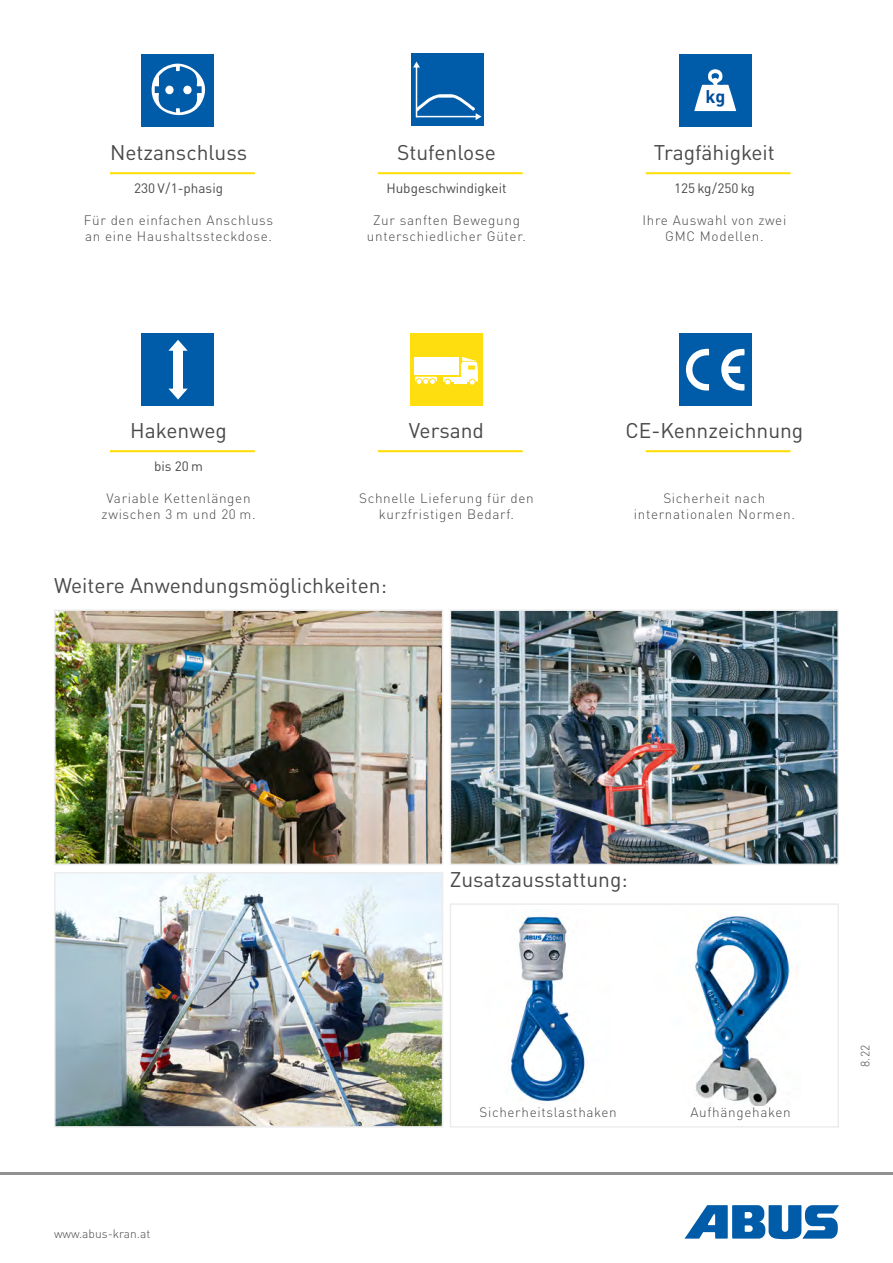
<style>
.page{position:relative;width:893px;height:1263px;background:#fff}
.page>*{position:absolute;margin:0;border:0;box-sizing:border-box;transform-origin:0 0}
.t1{font:21px "DIN Pro";color:#494948}
.t2{font:700 18px "DIN";color:#004e9e}
.t3{font:300 13.5px/16.2px "DIN Pro";letter-spacing:.05em;color:#494948;text-align:center}
.t4{font:13.5px "DIN Pro";color:#494948}
.t5{font:300 12px "DIN Pro";color:#494948}
</style>
<div class="page">
<img style="left:453px;top:612px;width:383px;height:250px">
<div style="left:450px;top:609px;width:389px;height:256px;border:2px solid #ececed"></div>
<img style="left:57px;top:612px;width:383px;height:250px">
<div style="left:54px;top:609px;width:389px;height:256px;border:2px solid #ececed"></div>
<img style="left:57px;top:875px;width:383px;height:249px">
<div style="left:54px;top:872px;width:389px;height:255px;border:2px solid #ececed"></div>
<svg style="left:684px;top:1205px;width:155px;height:34px"></svg>
<hr style="left:0;top:1173px;width:893px;height:2px;background:#919292">
<div style="left:450px;top:903px;width:389px;height:224px;border:2px solid #ececed"></div>
<div style="left:142px;top:54px;width:72px;height:72px;background:#005ca9"></div>
<svg style="left:151px;top:63px;width:55px;height:53px"></svg>
<div style="left:165px;top:86px;width:9px;height:8px;background:#fff;border-radius:50%"></div>
<div style="left:183px;top:86px;width:9px;height:8px;background:#fff;border-radius:50%"></div>
<div style="left:411px;top:54px;width:72px;height:72px;background:#005ca9"></div>
<hr style="left:416px;top:65px;width:1px;height:52px;background:#fff">
<svg style="left:413px;top:62px;width:7px;height:6px"></svg>
<svg style="left:415px;top:93px;width:67px;height:27px"></svg>
<div style="left:679px;top:54px;width:72px;height:72px;background:#005ca9"></div>
<svg style="left:694px;top:69px;width:42px;height:42px"></svg>
<div style="left:679px;top:333px;width:72px;height:73px;background:#005ca9"></div>
<svg style="left:685px;top:348px;width:24px;height:43px"></svg>
<svg style="left:721px;top:348px;width:24px;height:43px"></svg>
<div style="left:410px;top:333px;width:73px;height:73px;background:#ffde10"></div>
<div style="left:413px;top:357px;width:48px;height:19px;background:#fff"></div>
<svg style="left:443px;top:357px;width:35px;height:28px"></svg>
<div style="left:444px;top:379px;width:7px;height:6px;border:1px solid #ffde10;border-radius:50%"></div>
<div style="left:423px;top:378px;width:6px;height:7px;border:1px solid #ffde10;border-radius:50%"></div>
<div style="left:429px;top:378px;width:7px;height:7px;border:1px solid #ffde10;border-radius:50%"></div>
<div style="left:416px;top:378px;width:6px;height:7px;border:1px solid #ffde10;border-radius:50%"></div>
<svg style="left:414px;top:377px;width:23px;height:7px"></svg>
<div style="left:142px;top:333px;width:72px;height:73px;background:#005ca9"></div>
<svg style="left:168px;top:340px;width:20px;height:11px"></svg>
<svg style="left:168px;top:388px;width:20px;height:12px"></svg>
<div style="left:173px;top:349px;width:10px;height:40px;background:#fff"></div>
<svg style="left:646px;top:450px;width:145px;height:2px"></svg>
<svg style="left:378px;top:450px;width:145px;height:2px"></svg>
<svg style="left:110px;top:172px;width:145px;height:2px"></svg>
<svg style="left:378px;top:172px;width:145px;height:2px"></svg>
<svg style="left:646px;top:172px;width:145px;height:2px"></svg>
<svg style="left:110px;top:450px;width:145px;height:2px"></svg>
<img style="left:692px;top:914px;width:106px;height:192px">
<img style="left:509px;top:916px;width:80px;height:187px">
<h1 class="t1" style="left:110px;top:136px;width:139px">Netzanschluss</h1>
<p class="t4" style="left:134px;top:177px;width:90px">230 V/1-phasig</p>
<p class="t3" style="left:84px;top:211px;width:191px;text-align:left">Für den einfachen Anschluss an eine Haushaltssteckdose.</p>
<h1 class="t1" style="left:130px;top:414px;width:98px">Hakenweg</h1>
<p class="t4" style="left:154px;top:455px;width:51px">bis 20 m</p>
<p class="t3" style="left:102px;top:489px;width:155px">Variable Kettenlängen zwischen 3 m und 20 m.</p>
<h1 class="t1" style="left:397px;top:136px;width:100px">Stufenlose</h1>
<p class="t4" style="left:386px;top:177px;width:122px">Hubgeschwindigkeit</p>
<p class="t3" style="left:367px;top:211px;width:161px">Zur sanften Bewegung unterschiedlicher Güter.</p>
<h1 class="t1" style="left:409px;top:414px;width:77px">Versand</h1>
<p class="t3" style="left:359px;top:489px;width:176px">Schnelle Lieferung für den kurzfristigen Bedarf.</p>
<h1 class="t1" style="left:54px;top:569px;width:334px">Weitere Anwendungsmöglichkeiten:</h1>
<h2 class="t2" style="left:706px;top:85px;width:21px">kg</h2>
<h1 class="t1" style="left:654px;top:136px;width:122px">Tragfähigkeit</h1>
<p class="t4" style="left:674px;top:177px;width:82px">125 kg/250 kg</p>
<p class="t3" style="left:642px;top:211px;width:145px">Ihre Auswahl von zwei<br>GMC Modellen.</p>
<h1 class="t1" style="left:625px;top:414px;width:179px">CE-Kennzeichnung</h1>
<p class="t3" style="left:634px;top:489px;width:163px">Sicherheit nach internationalen Normen.</p>
<p class="t5" style="left:54px;top:1224px;width:98px">www.abus-kran.at</p>
<h1 class="t1" style="left:450px;top:863px;width:180px">Zusatzausstattung:</h1>
<p class="t3" style="left:479px;top:1102px;width:139px">Sicherheitslasthaken</p>
<p class="t3" style="left:690px;top:1102px;width:102px">Aufhängehaken</p>
<p class="t5" style="left:856px;top:1067px;width:23px;rotate:-90deg">8.22</p>
</div>
